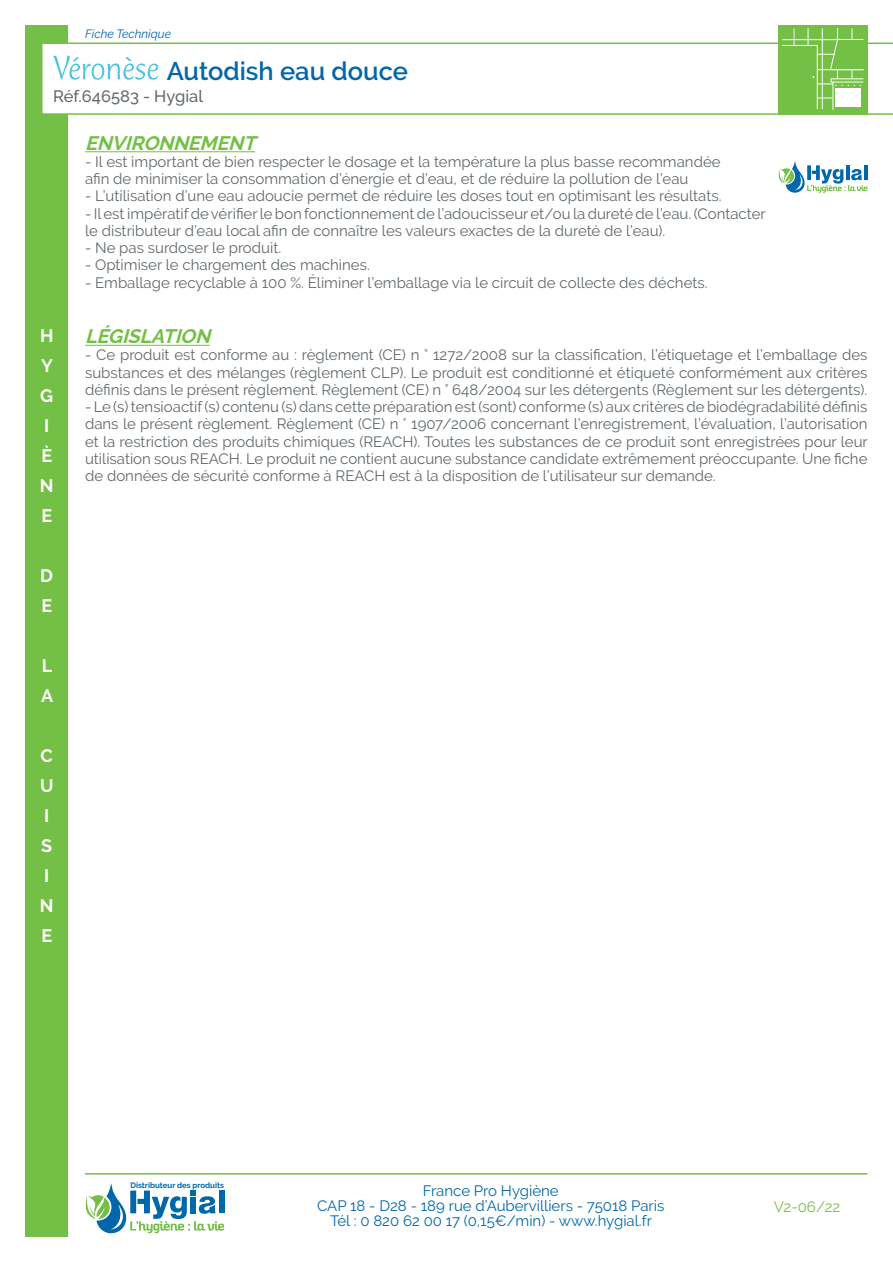
<style>
.page{position:relative;width:893px;height:1263px;background:#fff}
.page>*{position:absolute;margin:0;border:0;box-sizing:border-box;transform-origin:0 0}
.t1{font:600 25.5px "Raleway";color:#0067aa}
.t2{font:italic 700 19.5px "Raleway";color:#74bf45}
.t3{font:700 18px/30px "Raleway";color:#fff}
.t4{font:500 16.5px "Raleway";color:#61696a}
.t5{font:15px/17.2px "Raleway";color:#61696a}
.t6{font:15px/15px "Raleway";color:#0067aa;text-align:center}
.t7{font:15px "Raleway";color:#74bf45}
.t8{font:italic 12px "Raleway";color:#0067aa}
.t9{font:700 7.8px "Raleway";color:#0067aa}
</style>
<div class="page">
<hr style="left:85px;top:1173px;width:782px;height:1px;background:#74bf45">
<div style="left:26px;top:26px;width:42px;height:1211px;background:#74bf45"></div>
<svg style="left:85px;top:1183px;width:139px;height:50px"></svg>
<svg style="left:42px;top:43px;width:851px;height:72px"></svg>
<div style="left:778px;top:26px;width:89px;height:89px;background:#74bf45"></div>
<hr style="left:85px;top:151px;width:170px;height:1px;background:#74bf45">
<hr style="left:85px;top:345px;width:125px;height:1px;background:#74bf45">
<svg style="left:782px;top:28px;width:81px;height:82px"></svg>
<svg style="left:53px;top:56px;width:105px;height:24px"></svg>
<svg style="left:778px;top:161px;width:89px;height:32px"></svg>
<p class="t8" style="left:85px;top:27px;width:88px">Fiche Technique</p>
<h1 class="t1" style="left:167px;top:56px;width:243px">Autodish eau douce</h1>
<p class="t4" style="left:53px;top:87px;width:151px">Réf.646583 - Hygial</p>
<p class="t3" style="left:40px;top:321px;width:15px">H<br>Y<br>G<br>I<br>È<br>N<br>E</p>
<p class="t3" style="left:40px;top:561px;width:14px">D<br>E</p>
<p class="t3" style="left:41px;top:651px;width:14px">L<br>A</p>
<p class="t3" style="left:40px;top:741px;width:15px">C<br>U<br>I<br>S<br>I<br>N<br>E</p>
<h2 class="t2" style="left:85px;top:132px;width:178px">ENVIRONNEMENT</h2>
<p class="t5" style="left:85px;top:153px;width:637px">- Il est important de bien respecter le dosage et la température la plus basse recommandée afin de minimiser la consommation d’énergie et d’eau, et de réduire la pollution de l’eau</p>
<p class="t5" style="left:85px;top:187px;width:638px">- L’utilisation d’une eau adoucie permet de réduire les doses tout en optimisant les résultats.</p>
<p class="t5" style="left:85px;top:205px;width:682px">- Il est impératif de vérifier le bon fonctionnement de l’adoucisseur et/ou la dureté de l’eau. (Contacter le distributeur d’eau local afin de connaître les valeurs exactes de la dureté de l’eau).</p>
<p class="t5" style="left:85px;top:239px;width:198px">- Ne pas surdoser le produit.</p>
<p class="t5" style="left:85px;top:256px;width:286px">- Optimiser le chargement des machines.</p>
<p class="t5" style="left:85px;top:274px;width:624px">- Emballage recyclable à 100 %. Éliminer l’emballage via le circuit de collecte des déchets.</p>
<h2 class="t2" style="left:85px;top:325px;width:132px">LÉGISLATION</h2>
<p class="t5" style="left:85px;top:346px;width:784px;text-align:justify">- Ce produit est conforme au : règlement (CE) n ° 1272/2008 sur la classification, l’étiquetage et l’emballage des substances et des mélanges (règlement CLP). Le produit est conditionné et étiqueté conformément aux critères définis dans le présent règlement. Règlement (CE) n ° 648/2004 sur les détergents (Règlement sur les détergents).</p>
<p class="t5" style="left:85px;top:398px;width:784px;text-align:justify">- Le (s) tensioactif (s) contenu (s) dans cette préparation est (sont) conforme (s) aux critères de biodégradabilité définis dans le présent règlement. Règlement (CE) n ° 1907/2006 concernant l’enregistrement, l’évaluation, l’autorisation et la restriction des produits chimiques (REACH). Toutes les substances de ce produit sont enregistrées pour leur utilisation sous REACH. Le produit ne contient aucune substance candidate extrêmement préoccupante. Une fiche de données de sécurité conforme à REACH est à la disposition de l’utilisateur sur demande.</p>
<p class="t9" style="left:130px;top:1180px;width:95px">Distributeur des produits</p>
<p class="t6" style="left:317px;top:1183px;width:349px">France Pro Hygiène<br>CAP 18 - D28 - 189 rue d’Aubervilliers - 75018 Paris<br>Tél : 0 820 62 00 17 (0,15€/min) - www.hygial.fr</p>
<p class="t7" style="left:774px;top:1198px;width:68px">V2-06/22</p>
</div>
